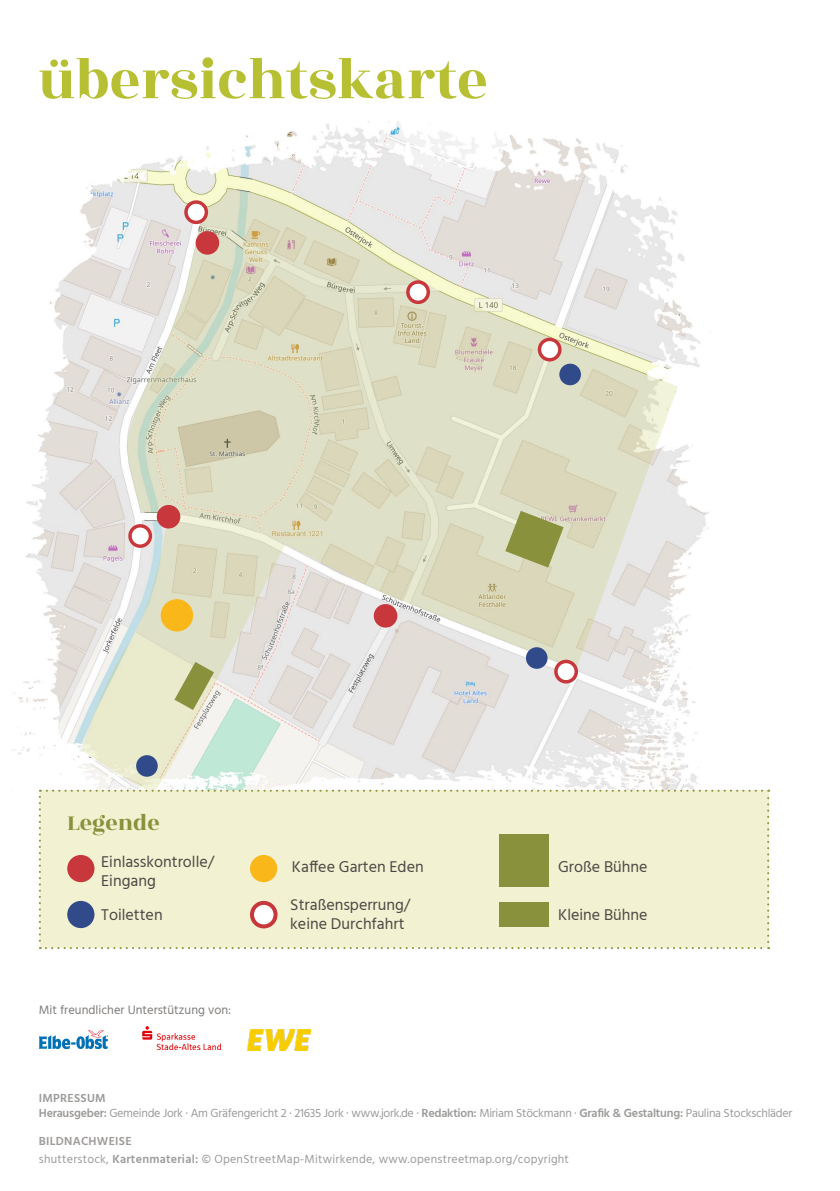
<style>
.page{position:relative;width:840px;height:1191px;background:#fff}
.page>*{position:absolute;margin:0;border:0;box-sizing:border-box;transform-origin:0 0}
.t1{font:60px "Rozha One";color:#b7c033}
.t2{font:24px "Rozha One";color:#89913c}
.t3{font:16px/19.2px "Hind";color:#4b4744}
.t4{font:12.6px "Hind";color:#7f7c7a}
.t5{font:12px/14.4px "Hind";letter-spacing:-.02em;color:#7f7c7a}
.t6{font:12px/18px "Hind";letter-spacing:.02em;color:#7f7c7a}
.s1{font-weight:600}
</style>
<div class="page">
<img style="left:12px;top:121px;width:699px;height:701px">
<svg style="left:80px;top:188px;width:597px;height:601px;background:#e2e1d3"></svg>
<svg style="left:174px;top:662px;width:40px;height:48px;background:#b9bd87"></svg>
<svg style="left:505px;top:511px;width:58px;height:56px;background:#aaae71"></svg>
<div style="left:195px;top:231px;width:24px;height:24px;background:#c8373b;border-radius:50%"></div>
<div style="left:157px;top:505px;width:23px;height:23px;background:#c8373b;border-radius:50%"></div>
<svg style="left:130px;top:526px;width:20px;height:20px"></svg>
<div style="left:128px;top:524px;width:24px;height:24px;border:3px solid #c8373b;border-radius:50%"></div>
<svg style="left:186px;top:202px;width:20px;height:20px"></svg>
<div style="left:184px;top:200px;width:24px;height:24px;border:3px solid #c8373b;border-radius:50%"></div>
<svg style="left:539px;top:339px;width:20px;height:21px"></svg>
<div style="left:537px;top:338px;width:24px;height:23px;border:3px solid #c8373b;border-radius:50%"></div>
<svg style="left:407px;top:282px;width:21px;height:20px"></svg>
<div style="left:406px;top:280px;width:24px;height:24px;border:3px solid #c8373b;border-radius:50%"></div>
<svg style="left:555px;top:661px;width:21px;height:21px"></svg>
<div style="left:554px;top:659px;width:23px;height:24px;border:3px solid #c8373b;border-radius:50%"></div>
<div style="left:161px;top:599px;width:32px;height:32px;background:#fab71a;border-radius:50%"></div>
<div style="left:373px;top:604px;width:24px;height:23px;background:#c8373b;border-radius:50%"></div>
<div style="left:559px;top:364px;width:21px;height:21px;background:#314a89;border-radius:50%"></div>
<div style="left:525px;top:647px;width:22px;height:22px;background:#314a89;border-radius:50%"></div>
<div style="left:136px;top:755px;width:22px;height:21px;background:#314a89;border-radius:50%"></div>
<div style="left:39px;top:789px;width:729px;height:160px;background:#f2f2d2"></div>
<div style="left:499px;top:902px;width:49px;height:25px;background:#89913c"></div>
<div style="left:499px;top:834px;width:49px;height:53px;background:#89913c"></div>
<div style="left:67px;top:855px;width:27px;height:27px;background:#c8373b;border-radius:50%"></div>
<div style="left:252px;top:903px;width:23px;height:23px;background:#fff;border-radius:50%"></div>
<div style="left:250px;top:901px;width:27px;height:27px;border:4px solid #c8373b;border-radius:50%"></div>
<div style="left:250px;top:855px;width:27px;height:27px;background:#fab71a;border-radius:50%"></div>
<div style="left:67px;top:901px;width:27px;height:27px;background:#314a89;border-radius:50%"></div>
<img style="left:247px;top:1029px;width:63px;height:22px">
<img style="left:142px;top:1026px;width:79px;height:23px">
<svg style="left:39px;top:1030px;width:69px;height:19px"></svg>
<p class="t1" style="left:39px;top:38px;width:450px">übersichtskarte</p>
<p class="t2" style="left:67px;top:805px;width:94px">Legende</p>
<p class="t3" style="left:101px;top:853px;width:114px">Einlasskontrolle/<br>Eingang</p>
<p class="t3" style="left:101px;top:906px;width:63px">Toiletten</p>
<p class="t4" style="left:39px;top:1001px;width:193px">Mit freundlicher Unterstützung von:</p>
<p class="t3" style="left:292px;top:857px;width:133px">Kaffee Garten Eden</p>
<p class="t3" style="left:558px;top:857px;width:91px">Große Bühne</p>
<p class="t3" style="left:290px;top:896px;width:121px">Straßensperrung/</p>
<p class="t3" style="left:290px;top:915px;width:116px">keine Durchfahrt</p>
<p class="t3" style="left:558px;top:906px;width:91px">Kleine Bühne</p>
<p class="t5" style="left:39px;top:1091px;width:754px"><span class="s1">IMPRESSUM<br>Herausgeber:</span> Gemeinde Jork · Am Gräfengericht 2 · 21635 Jork · www.jork.de · <span class="s1">Redaktion:</span> Miriam Stöckmann · <span class="s1">Grafik &amp; Gestaltung:</span> Paulina Stockschläder</p>
<p class="t6" style="left:39px;top:1133px;width:531px"><span class="s1">BILDNACHWEISE<br></span>shutterstock, <span class="s1">Kartenmaterial:</span> © OpenStreetMap-Mitwirkende, www.openstreetmap.org/copyright</p>
</div>
